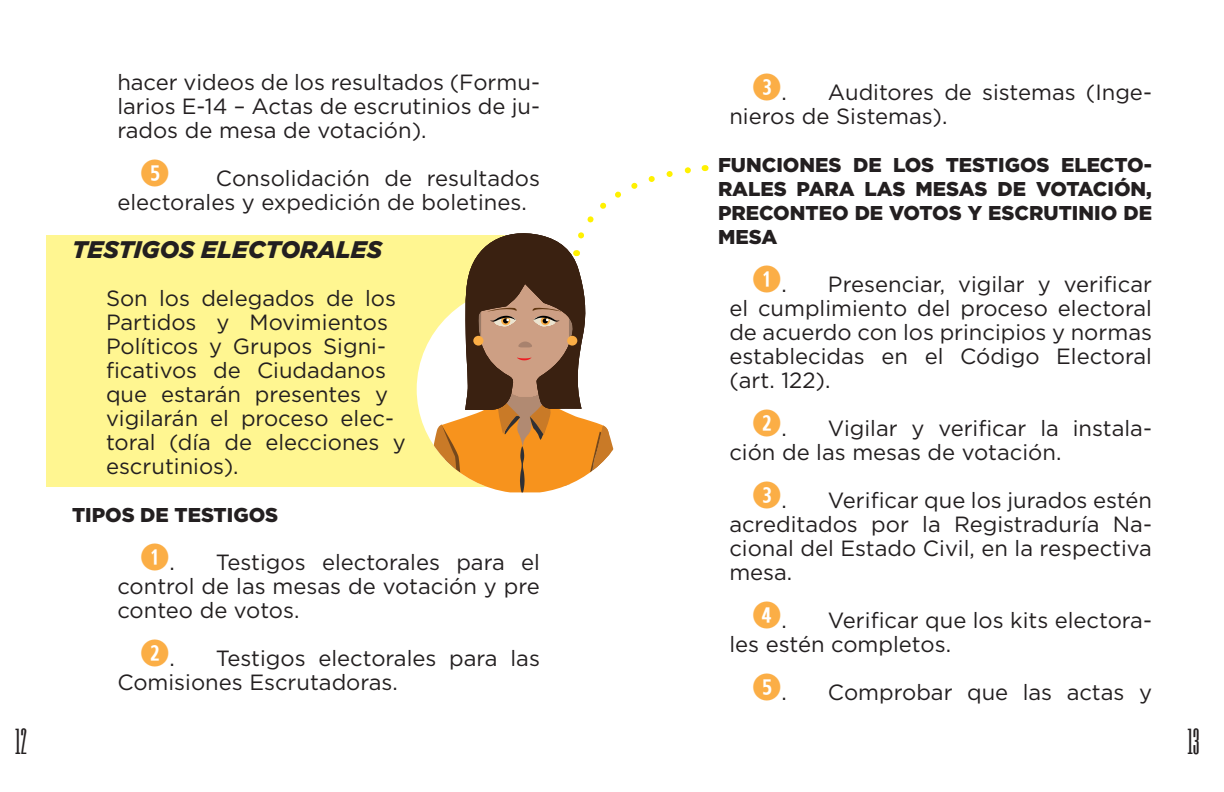
<style>
.page{position:relative;width:1224px;height:792px;background:#fff}
.page>*{position:absolute;margin:0;border:0;box-sizing:border-box;transform-origin:0 0}
.Estilo_de_párrafo_sa{font:36px "Combi Numerals Ltd";color:#fbae46}
.t1{font:30px "Six Caps";color:#231f20}
.Estilo_de_párrafo_1{font:italic 900 24px "Gotham";color:#231f20}
.Estilo_de_párrafo_sa-2{font:22px/24px "Gotham";color:#231f20}
.Estilo_de_párrafo_2{font:22px/24px "Gotham";color:#231f20}
.Estilo_de_párrafo_2-2{font:900 20px/24px "Gotham";color:#231f20;text-align:justify}
.Estilo_de_párrafo_1-2{font:900 20px "Gotham";color:#231f20}
.s1{font-family:"Combi Numerals Ltd";font-size:36px;color:#fbae46}
</style>
<div class="page">
<div style="left:46px;top:235px;width:483px;height:252px;background:#fff691"></div>
<svg style="left:417px;top:341px;width:12px;height:96px"></svg>
<svg style="left:429px;top:165px;width:277px;height:327px"></svg>
<p class="Estilo_de_párrafo_sa-2" style="left:117px;top:69px;width:424px;text-align:justify">hacer videos de los resultados (Formu&shy;larios E-14 – Actas de escrutinios de ju&shy;rados de mesa de votación).</p>
<p class="Estilo_de_párrafo_sa" style="left:140px;top:152px;width:31px">5</p>
<p class="Estilo_de_párrafo_sa-2" style="left:117px;top:165px;width:424px;text-indent:99px">Consolidación de resultados electorales y expedición de boletines.</p>
<p class="Estilo_de_párrafo_1" style="left:72px;top:233px;width:312px">TESTIGOS ELECTORALES</p>
<p class="Estilo_de_párrafo_2" style="left:106px;top:285px;width:301px">Son los delegados de los<br>Partidos y Movimientos<br>Políticos y Grupos Signi&shy;ficativos de Ciudadanos que estarán presentes y vigilarán el proceso elec&shy;toral (día de elecciones y escrutinios).</p>
<p class="Estilo_de_párrafo_1-2" style="left:72px;top:501px;width:208px">TIPOS DE TESTIGOS</p>
<p class="Estilo_de_párrafo_sa-2" style="left:117px;top:549px;width:424px;text-align:justify;text-indent:23px"><span class="s1">1</span>. Testigos electorales para el control de las mesas de votación y pre conteo de votos.</p>
<p class="Estilo_de_párrafo_sa-2" style="left:117px;top:645px;width:424px;text-indent:23px"><span class="s1">2</span>. Testigos electorales para las<br>Comisiones Escrutadoras.</p>
<p class="Estilo_de_párrafo_sa-2" style="left:729px;top:80px;width:424px;text-indent:23px"><span class="s1">3</span>. Auditores de sistemas (Inge&shy;nieros de Sistemas).</p>
<p class="Estilo_de_párrafo_2-2" style="left:718px;top:152px;width:435px">FUNCIONES DE LOS TESTIGOS ELECTO-RALES PARA LAS MESAS DE VOTACIÓN, PRECONTEO DE VOTOS Y ESCRUTINIO DE MESA</p>
<p class="Estilo_de_párrafo_sa-2" style="left:729px;top:272px;width:424px;text-align:justify;text-indent:23px"><span class="s1">1</span>. Presenciar, vigilar y verificar el cumplimiento del proceso electoral de acuerdo con los principios y normas establecidas en el Código Electoral (art. 122).</p>
<p class="Estilo_de_párrafo_sa-2" style="left:729px;top:416px;width:424px;text-indent:23px"><span class="s1">2</span>. Vigilar y verificar la instala&shy;ción de las mesas de votación.</p>
<p class="Estilo_de_párrafo_sa-2" style="left:729px;top:488px;width:424px;text-align:justify;text-indent:23px"><span class="s1">3</span>. Verificar que los jurados estén acreditados por la Registraduría Na&shy;cional del Estado Civil, en la respectiva mesa.</p>
<p class="Estilo_de_párrafo_sa-2" style="left:729px;top:608px;width:424px;text-indent:23px"><span class="s1">4</span>. Verificar que los kits electora&shy;les estén completos.</p>
<p class="Estilo_de_párrafo_sa-2" style="left:752px;top:680px;width:401px"><span class="s1">5</span>. Comprobar que las actas y</p>
<h2 class="t1" style="left:15px;top:720px;width:13px">12</h2>
<h2 class="t1" style="left:1187px;top:720px;width:14px">13</h2>
</div>
